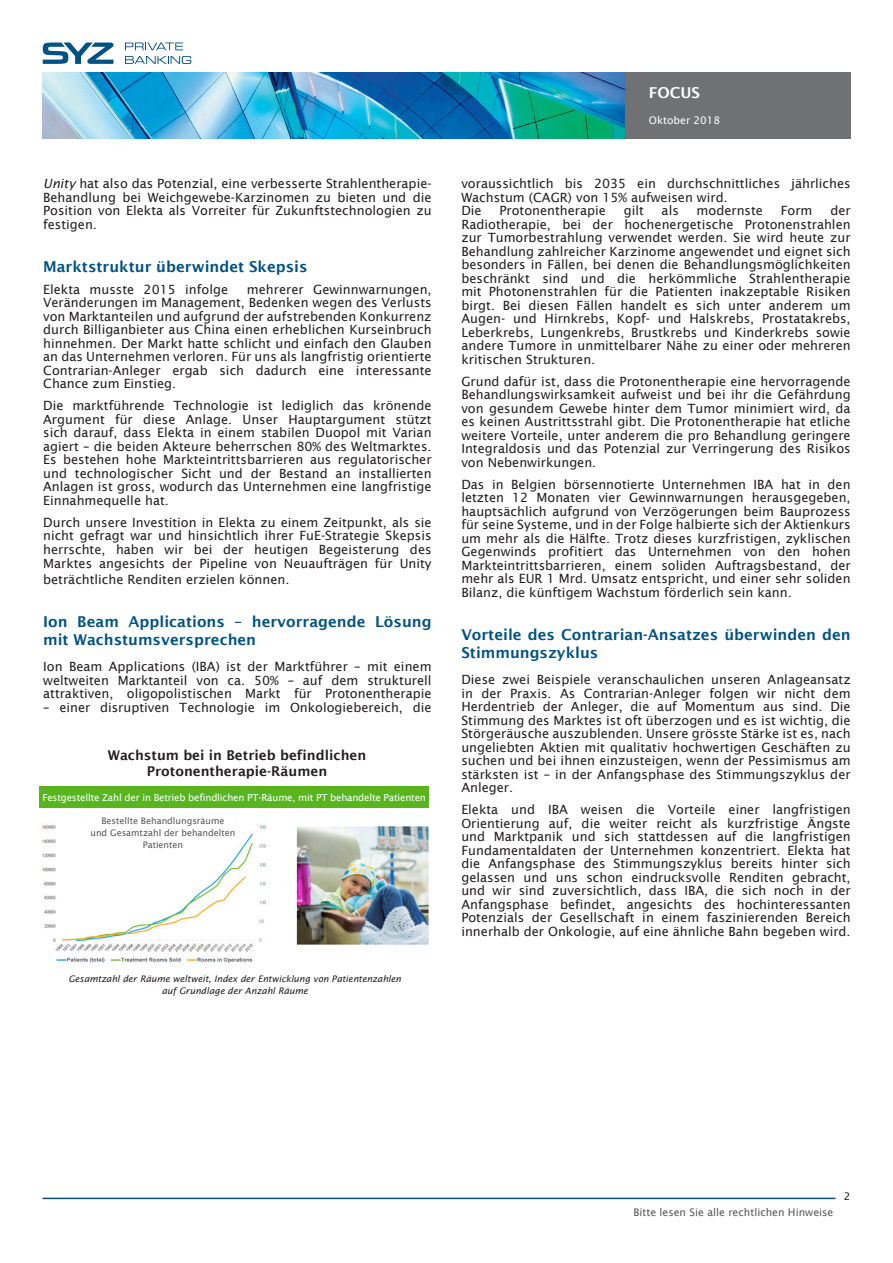
<style>
.page{position:relative;width:893px;height:1263px;background:#fff}
.page>*{position:absolute;margin:0;border:0;box-sizing:border-box;transform-origin:0 0}
.Texte_courant{font:600 15px/18px "Lucida Sans";color:#005285}
.t1{font:600 15px "Lucida Sans";color:#fff}
.Source_data{font:600 13.5px/16.2px "Lucida Sans";color:#231f20;text-align:center}
.Texte_courant-2{font:12.75px/13.5px "Lucida Sans";color:#231f20;text-align:justify}
.t2{font:10.5px "Lucida Sans";color:#57585a}
.t3{font:10.5px "Lucida Sans";color:#fff}
.t4{font:10.5px "Lucida Sans";color:#231f20}
.Subtitle_PRINCIPAL{font:9.75px "Lucida Sans";letter-spacing:-.02em;color:#fff}
.Subtitle_PRINCIPAL-2{font:italic 9px/12px "Lucida Sans";color:#231f20;text-align:center}
.Subtitle_PRINCIPAL-3{font:9px/12px "Lucida Sans";color:#57585a;text-align:center}
.s1{font-style:italic}
</style>
<div class="page">
<img style="left:43px;top:72px;width:807px;height:66px">
<hr style="left:43px;top:1197px;width:793px;height:2px;background:#005285">
<svg style="left:125px;top:43px;width:58px;height:7px"></svg>
<svg style="left:125px;top:56px;width:66px;height:8px"></svg>
<svg style="left:43px;top:43px;width:71px;height:21px"></svg>
<img style="left:42px;top:825px;width:387px;height:138px">
<div style="left:40px;top:787px;width:389px;height:21px;background:#58b51f"></div>
<div style="left:89px;top:813px;width:148px;height:38px;background:#fff"></div>
<p class="Texte_courant-2" style="left:43px;top:177px;width:390px"><span class="s1">Unity</span> hat also das Potenzial, eine verbesserte Strahlentherapie-Behandlung bei Weichgewebe-Karzinomen zu bieten und die Position von Elekta als Vorreiter für Zukunftstechnologien zu festigen.</p>
<p class="Texte_courant" style="left:43px;top:257px;width:266px">Marktstruktur überwindet Skepsis</p>
<p class="Texte_courant-2" style="left:43px;top:283px;width:186px">Elekta musste 2015 infolge</p>
<p class="Texte_courant-2" style="left:43px;top:283px;width:390px;text-indent:204px">mehrerer Gewinnwarnungen, Veränderungen im Management, Bedenken wegen des Verlusts von Marktanteilen und aufgrund der aufstrebenden Konkurrenz durch Billiganbieter aus China einen erheblichen Kurseinbruch hinnehmen. Der Markt hatte schlicht und einfach den Glauben an das Unternehmen verloren. Für uns als langfristig orientierte Contrarian-Anleger ergab sich dadurch eine interessante Chance zum Einstieg.</p>
<p class="Texte_courant-2" style="left:43px;top:399px;width:390px">Die marktführende Technologie ist lediglich das krönende Argument für diese Anlage. Unser Hauptargument stützt sich darauf, dass Elekta in einem stabilen Duopol mit Varian agiert – die beiden Akteure beherrschen 80% des Weltmarktes.<br>Es bestehen hohe Markteintrittsbarrieren aus regulatorischer und technologischer Sicht und der Bestand an installierten Anlagen ist gross, wodurch das Unternehmen eine langfristige Einnahmequelle hat.</p>
<p class="Texte_courant-2" style="left:43px;top:516px;width:390px">Durch unsere Investition in Elekta zu einem Zeitpunkt, als sie nicht gefragt war und hinsichtlich ihrer FuE-Strategie Skepsis herrschte, haben wir bei der heutigen Begeisterung des Marktes angesichts der Pipeline von Neuaufträgen für Unity</p>
<p class="Texte_courant-2" style="left:43px;top:573px;width:248px">beträchtliche Renditen erzielen können.</p>
<p class="Texte_courant" style="left:43px;top:613px;width:390px">Ion Beam Applications – hervorragende Lösung mit Wachstumsversprechen</p>
<p class="Texte_courant-2" style="left:43px;top:660px;width:390px">Ion Beam Applications (IBA) ist der Marktführer – mit einem weltweiten Marktanteil von ca. 50% – auf dem strukturell attraktiven, oligopolistischen Markt für Protonentherapie</p>
<p class="Texte_courant-2" style="left:43px;top:700px;width:390px">– einer disruptiven Technologie im Onkologiebereich, die</p>
<p class="Source_data" style="left:108px;top:747px;width:260px">Wachstum bei in Betrieb befindlichen<br>Protonentherapie-Räumen</p>
<p class="Subtitle_PRINCIPAL" style="left:42px;top:792px;width:385px">Festgestellte Zahl der in Betrieb befindlichen PT-Räume, mit PT behandelte Patienten</p>
<p class="Subtitle_PRINCIPAL-3" style="left:90px;top:815px;width:146px">Bestellte Behandlungsräume<br>und Gesamtzahl der behandelten<br>Patienten</p>
<p class="Subtitle_PRINCIPAL-2" style="left:69px;top:972px;width:334px">Gesamtzahl der Räume weltweit, Index der Entwicklung von Patientenzahlen auf Grundlage der Anzahl Räume</p>
<p class="t1" style="left:649px;top:84px;width:53px">FOCUS</p>
<p class="t3" style="left:649px;top:114px;width:73px">Oktober 2018</p>
<p class="Texte_courant-2" style="left:461px;top:177px;width:391px">voraussichtlich bis 2035 ein durchschnittliches jährliches<br>Wachstum (CAGR) von 15% aufweisen wird.</p>
<p class="Texte_courant-2" style="left:461px;top:204px;width:22px">Die</p>
<p class="Texte_courant-2" style="left:499px;top:204px;width:108px">Protonentherapie</p>
<p class="Texte_courant-2" style="left:624px;top:204px;width:22px">gilt</p>
<p class="Texte_courant-2" style="left:662px;top:204px;width:19px">als</p>
<p class="Texte_courant-2" style="left:697px;top:204px;width:68px">modernste</p>
<p class="Texte_courant-2" style="left:781px;top:204px;width:33px">Form</p>
<p class="Texte_courant-2" style="left:461px;top:204px;width:391px;text-indent:369px">der Radiotherapie, bei der hochenergetische Protonenstrahlen zur Tumorbestrahlung verwendet werden. Sie wird heute zur Behandlung zahlreicher Karzinome angewendet und eignet sich besonders in Fällen, bei denen die Behandlungsmöglichkeiten beschränkt sind und die herkömmliche Strahlentherapie mit Photonenstrahlen für die Patienten inakzeptable Risiken birgt. Bei diesen Fällen handelt es sich unter anderem um Augen- und Hirnkrebs, Kopf- und Halskrebs, Prostatakrebs, Leberkrebs, Lungenkrebs, Brustkrebs und Kinderkrebs sowie andere Tumore in unmittelbarer Nähe zu einer oder mehreren kritischen Strukturen.</p>
<p class="Texte_courant-2" style="left:461px;top:375px;width:391px">Grund dafür ist, dass die Protonentherapie eine hervorragende Behandlungswirksamkeit aufweist und bei ihr die Gefährdung von gesundem Gewebe hinter dem Tumor minimiert wird, da es keinen Austrittsstrahl gibt. Die Protonentherapie hat etliche weitere Vorteile, unter anderem die pro Behandlung geringere Integraldosis und das Potenzial zur Verringerung des Risikos von Nebenwirkungen.</p>
<p class="Texte_courant-2" style="left:461px;top:478px;width:391px">Das in Belgien börsennotierte Unternehmen IBA hat in den letzten 12 Monaten vier Gewinnwarnungen herausgegeben, hauptsächlich aufgrund von Verzögerungen beim Bauprozess für seine Systeme, und in der Folge halbierte sich der Aktienkurs um mehr als die Hälfte. Trotz dieses kurzfristigen, zyklischen Gegenwinds profitiert das Unternehmen von den hohen Markteintrittsbarrieren, einem soliden Auftragsbestand, der mehr als EUR 1 Mrd. Umsatz entspricht, und einer sehr soliden Bilanz, die künftigem Wachstum förderlich sein kann.</p>
<p class="Texte_courant" style="left:461px;top:626px;width:391px">Vorteile des Contrarian-Ansatzes überwinden den<br>Stimmungszyklus</p>
<p class="Texte_courant-2" style="left:461px;top:673px;width:391px">Diese zwei Beispiele veranschaulichen unseren Anlageansatz in der Praxis. As Contrarian-Anleger folgen wir nicht dem Herdentrieb der Anleger, die auf Momentum aus sind. Die Stimmung des Marktes ist oft überzogen und es ist wichtig, die Störgeräusche auszublenden. Unsere grösste Stärke ist es, nach ungeliebten Aktien mit qualitativ hochwertigen Geschäften zu suchen und bei ihnen einzusteigen, wenn der Pessimismus am stärksten ist – in der Anfangsphase des Stimmungszyklus der Anleger.</p>
<p class="Texte_courant-2" style="left:461px;top:803px;width:391px">Elekta und IBA weisen die Vorteile einer langfristigen Orientierung auf, die weiter reicht als kurzfristige Ängste und Marktpanik und sich stattdessen auf die langfristigen Fundamentaldaten der Unternehmen konzentriert. Elekta hat die Anfangsphase des Stimmungszyklus bereits hinter sich gelassen und uns schon eindrucksvolle Renditen gebracht, und wir sind zuversichtlich, dass IBA, die sich noch in der Anfangsphase befindet, angesichts des hochinteressanten Potenzials der Gesellschaft in einem faszinierenden Bereich innerhalb der Onkologie, auf eine ähnliche Bahn begeben wird.</p>
<p class="t2" style="left:633px;top:1206px;width:201px">Bitte lesen Sie alle rechtlichen Hinweise</p>
<p class="t4" style="left:844px;top:1190px;width:8px">2</p>
</div>
